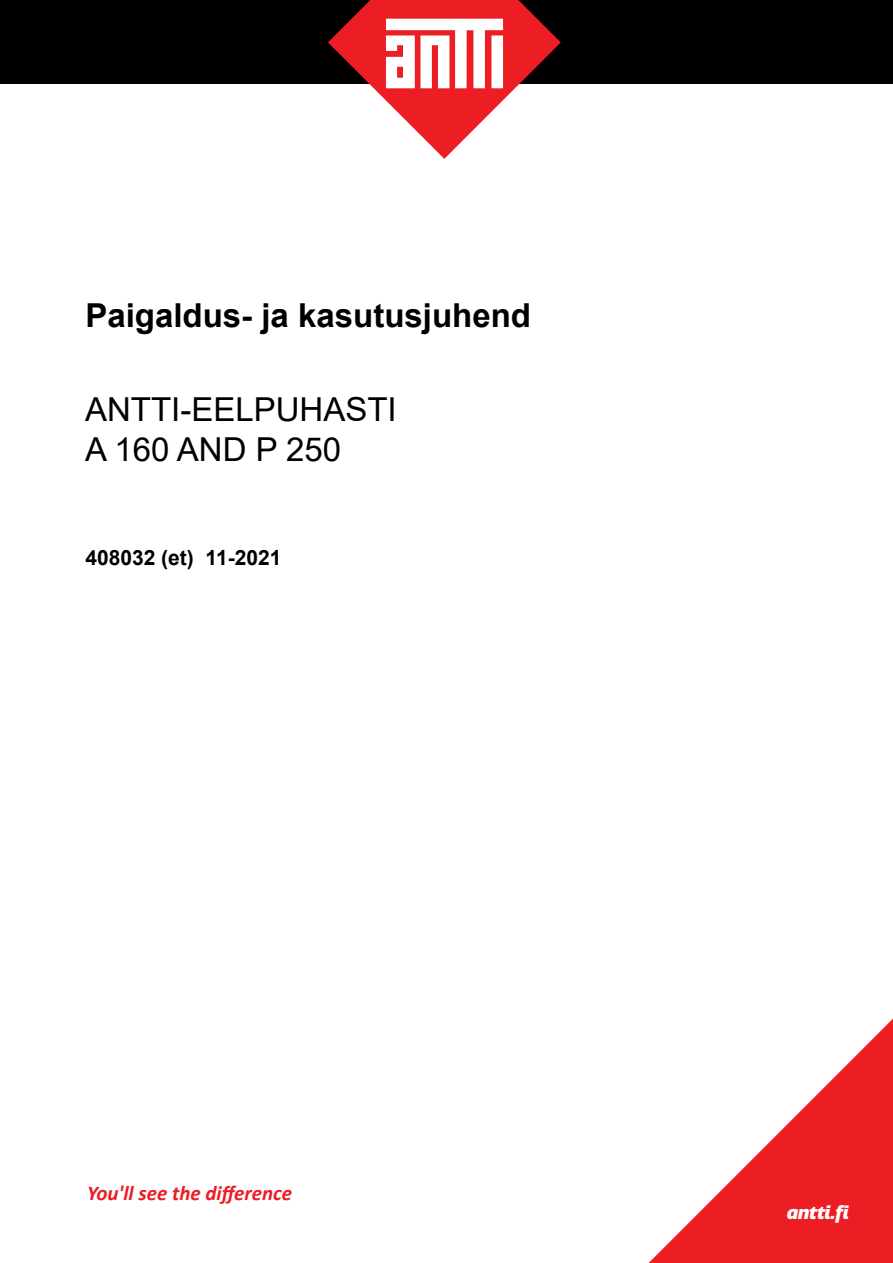
<style>
.page{position:relative;width:893px;height:1263px;background:#fff}
.page>*{position:absolute;margin:0;border:0;box-sizing:border-box;transform-origin:0 0}
.t1{font:33px/39.6px "Arial";color:#000}
.t2{font:700 33px "Arial";color:#000}
.t3{font:italic 700 21px "Calibri";color:#ed1c24}
.t4{font:700 21px "Arial";color:#000}
.t5{font:italic 900 18px "Quatro";letter-spacing:-.01em;color:#fff}
</style>
<div class="page">
<div style="left:0;top:0;width:893px;height:84px;background:#000"></div>
<svg style="left:649px;top:1019px;width:244px;height:244px"></svg>
<svg style="left:328px;top:0;width:233px;height:159px"></svg>
<p class="t2" style="left:85px;top:292px;width:447px">Paigaldus- ja kasutusjuhend</p>
<p class="t1" style="left:85px;top:390px;width:313px">ANTTI-EELPUHASTI<br>A 160 AND P 250</p>
<p class="t4" style="left:85px;top:543px;width:198px">408032 (et) 11-2021</p>
<p class="t3" style="left:87px;top:1178px;width:207px">You'll see the difference</p>
<p class="t5" style="left:787px;top:1202px;width:64px">antti.fi</p>
</div>
